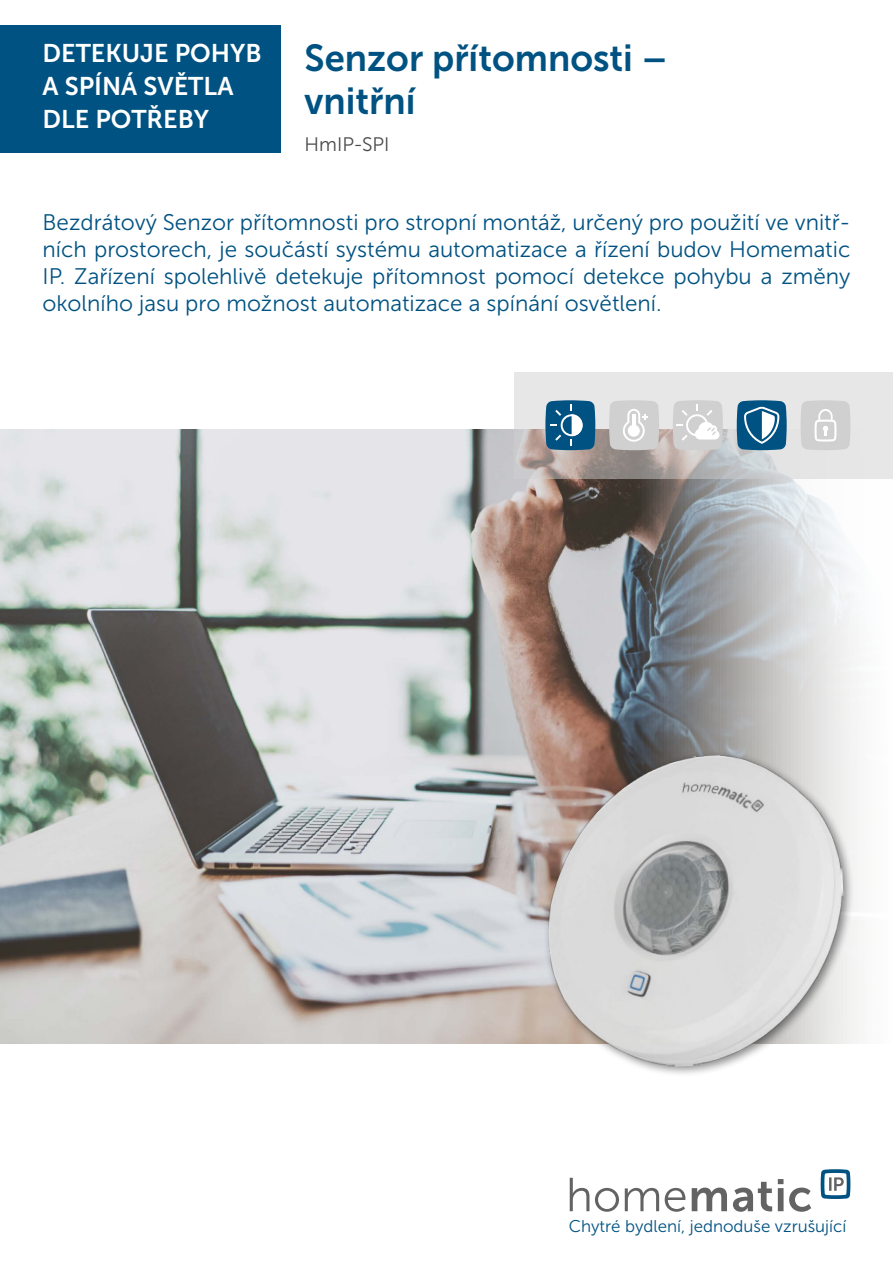
<style>
.page{position:relative;width:893px;height:1263px;background:#fff}
.page>*{position:absolute;margin:0;border:0;box-sizing:border-box;transform-origin:0 0}
.t1{font:37.5px/43.5px "Museo Sans 700";color:#005282}
.t2{font:25.5px/33px "Museo Sans 700";color:#fff}
.t3{font:22.5px/27px "Museo Sans 300";color:#005282;text-align:justify}
.t4{font:19.5px "Museo Sans 300";color:#4a4a49}
.t5{font:16.95px "Museo Sans 300";color:#005282}
</style>
<div class="page">
<div style="left:0;top:26px;width:281px;height:127px;background:#005282"></div>
<img style="left:0;top:429px;width:893px;height:614px">
<div style="left:543px;top:750px;width:311px;height:328px;background:#000;opacity:.45"></div>
<img style="left:541px;top:750px;width:309px;height:322px">
<svg style="left:514px;top:372px;width:379px;height:106px;background:#d6d4d3"></svg>
<svg style="left:609px;top:400px;width:50px;height:50px;background:#d5d5d5"></svg>
<hr style="left:632px;top:415px;width:4px;height:12px;background:#fff">
<svg style="left:673px;top:400px;width:50px;height:50px"></svg>
<svg style="left:801px;top:400px;width:49px;height:50px;background:#d5d5d5"></svg>
<svg style="left:545px;top:400px;width:50px;height:50px;background:#2b6e95"></svg>
<svg style="left:737px;top:400px;width:50px;height:50px;background:#3a799d"></svg>
<svg style="left:570px;top:1178px;width:241px;height:34px"></svg>
<svg style="left:821px;top:1169px;width:29px;height:30px"></svg>
<p class="t2" style="left:43px;top:36px;width:221px">DETEKUJE POHYB<br>A SPÍNÁ SVĚTLA<br>DLE POTŘEBY</p>
<h1 class="t1" style="left:305px;top:36px;width:364px">Senzor přítomnosti – vnitřní</h1>
<p class="t4" style="left:305px;top:134px;width:86px">HmIP-SPI</p>
<p class="t3" style="left:43px;top:209px;width:809px">Bezdrátový Senzor přítomnosti pro stropní montáž, určený pro použití ve vnitř&shy;ních prostorech, je součástí systému automatizace a řízení budov Homematic IP. Zařízení spolehlivě detekuje přítomnost pomocí detekce pohybu a změny okolního jasu pro možnost automatizace a spínání osvětlení.</p>
<p class="t5" style="left:569px;top:1217px;width:279px">Chytré bydlení, jednoduše vzrušující</p>
</div>
